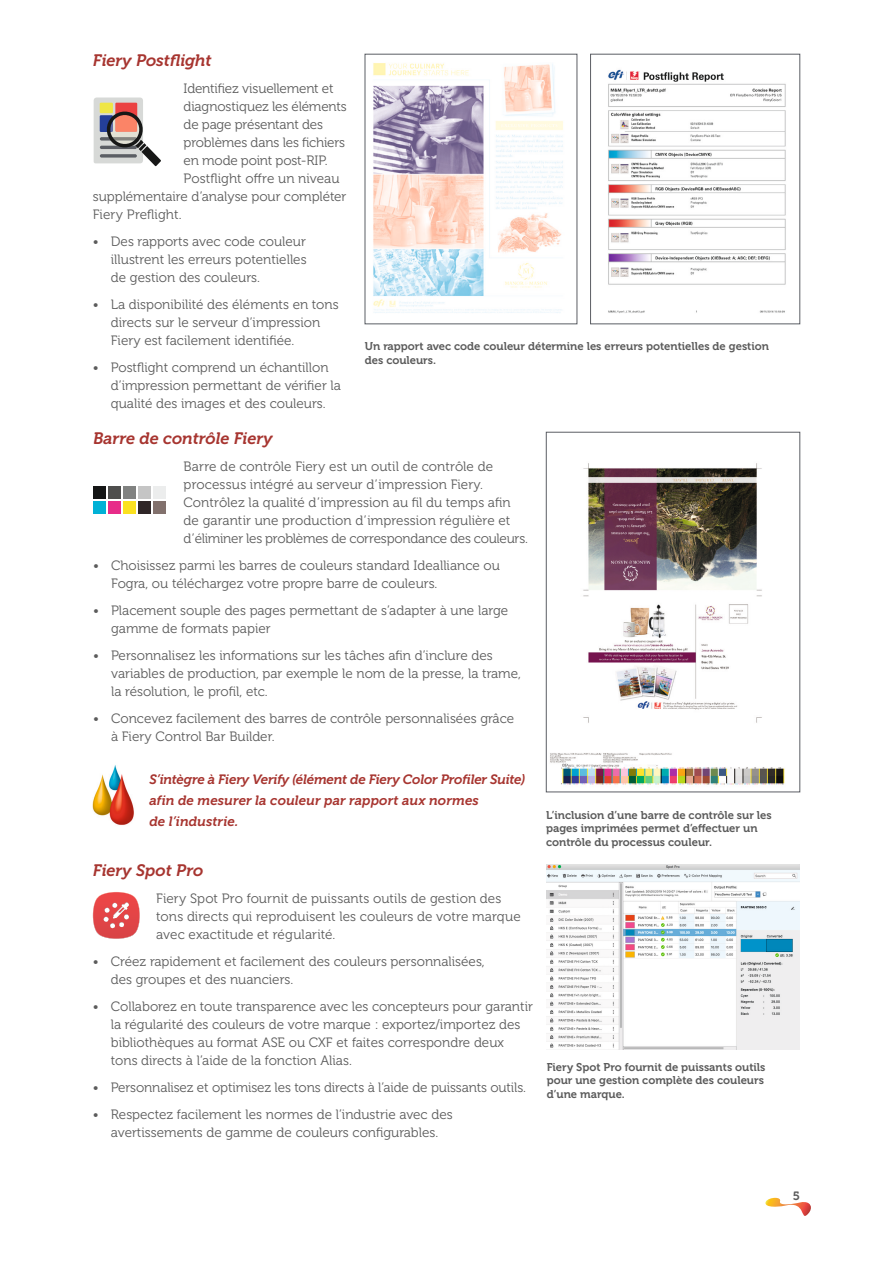
<style>
.page{position:relative;width:893px;height:1263px;background:#fff}
.page>*{position:absolute;margin:0;border:0;box-sizing:border-box;transform-origin:0 0}
.t1{font:italic 16.5px "Museo 700";color:#a73530}
.t2{font:13.5px/18px "Museo 300";color:#5b5b5b}
.t3{font:italic 13.5px/21px "Museo 700";color:#a73530}
.t4{font:12px "Museo 700";color:#5b5b5b}
.t5{font:11.25px/13.5px "Museo 700";color:#5b5b5b}
</style>
<div class="page">
<svg style="left:765px;top:1198px;width:46px;height:18px"></svg>
<svg style="left:94px;top:98px;width:67px;height:68px"></svg>
<img style="left:373px;top:63px;width:190px;height:250px">
<img style="left:608px;top:69px;width:178px;height:244px">
<div style="left:590px;top:54px;width:210px;height:270px;border:1px solid #5b5e64"></div>
<div style="left:93px;top:501px;width:12px;height:12px;background:#00b1d6"></div>
<div style="left:108px;top:501px;width:12px;height:12px;background:#e72c89"></div>
<div style="left:123px;top:501px;width:12px;height:12px;background:#fbe120"></div>
<div style="left:138px;top:501px;width:12px;height:12px;background:#2f2627"></div>
<div style="left:153px;top:501px;width:12px;height:12px;background:#82716d"></div>
<div style="left:93px;top:486px;width:12px;height:12px;background:#151616"></div>
<div style="left:108px;top:486px;width:12px;height:12px;background:#4e4e4d"></div>
<div style="left:123px;top:486px;width:12px;height:12px;background:#818281"></div>
<div style="left:138px;top:486px;width:12px;height:12px;background:#c5c5c5"></div>
<div style="left:153px;top:486px;width:12px;height:12px;background:#eceded"></div>
<img style="left:550px;top:463px;width:235px;height:322px">
<div style="left:546px;top:432px;width:254px;height:360px;border:1px solid #5b5e64"></div>
<svg style="left:93px;top:892px;width:47px;height:47px"></svg>
<img style="left:547px;top:865px;width:253px;height:184px">
<img style="left:93px;top:765px;width:41px;height:60px">
<p class="t1" style="left:93px;top:51px;width:120px">Fiery Postflight</p>
<p class="t2" style="left:184px;top:80px;width:151px">Identifiez visuellement et</p>
<p class="t2" style="left:184px;top:98px;width:165px">diagnostiquez les éléments</p>
<p class="t2" style="left:184px;top:116px;width:141px">de page présentant des</p>
<p class="t2" style="left:184px;top:134px;width:163px">problèmes dans les fichiers</p>
<p class="t2" style="left:184px;top:152px;width:145px">en mode point post-RIP.</p>
<p class="t2" style="left:184px;top:170px;width:157px">Postflight offre un niveau</p>
<p class="t2" style="left:93px;top:188px;width:255px">supplémentaire d’analyse pour compléter</p>
<p class="t2" style="left:93px;top:206px;width:90px">Fiery Preflight.</p>
<p class="t2" style="left:111px;top:233px;width:197px;text-align:justify;text-indent:-18px">• Des rapports avec code couleur illustrent les erreurs potentielles de gestion des couleurs.</p>
<p class="t2" style="left:111px;top:296px;width:229px;text-indent:-18px">• La disponibilité des éléments en tons directs sur le serveur d’impression<br>Fiery est facilement identifiée.</p>
<p class="t2" style="left:111px;top:359px;width:232px;text-indent:-18px">• Postflight comprend un échantillon d’impression permettant de vérifier la qualité des images et des couleurs.</p>
<p class="t5" style="left:365px;top:340px;width:406px">Un rapport avec code couleur détermine les erreurs potentielles de gestion des couleurs.</p>
<p class="t1" style="left:93px;top:429px;width:181px">Barre de contrôle Fiery</p>
<p class="t2" style="left:184px;top:458px;width:346px">Barre de contrôle Fiery est un outil de contrôle de processus intégré au serveur d’impression Fiery.<br>Contrôlez la qualité d’impression au fil du temps afin de garantir une production d’impression régulière et d’éliminer les problèmes de correspondance des couleurs.</p>
<p class="t2" style="left:111px;top:557px;width:390px;text-indent:-18px">• Choisissez parmi les barres de couleurs standard Idealliance ou<br>Fogra, ou téléchargez votre propre barre de couleurs.</p>
<p class="t2" style="left:111px;top:602px;width:399px;text-indent:-18px">• Placement souple des pages permettant de s’adapter à une large gamme de formats papier</p>
<p class="t2" style="left:111px;top:647px;width:412px;text-indent:-18px">• Personnalisez les informations sur les tâches afin d’inclure des variables de production, par exemple le nom de la presse, la trame, la résolution, le profil, etc.</p>
<p class="t2" style="left:111px;top:710px;width:405px;text-indent:-18px">• Concevez facilement des barres de contrôle personnalisées grâce à Fiery Control Bar Builder.</p>
<p class="t3" style="left:149px;top:769px;width:377px">S’intègre à Fiery Verify (élément de Fiery Color Profiler Suite) afin de mesurer la couleur par rapport aux normes<br>de l’industrie.</p>
<p class="t1" style="left:93px;top:861px;width:112px">Fiery Spot Pro</p>
<p class="t2" style="left:156px;top:890px;width:366px">Fiery Spot Pro fournit de puissants outils de gestion des tons directs qui reproduisent les couleurs de votre marque avec exactitude et régularité.</p>
<p class="t2" style="left:111px;top:953px;width:375px;text-indent:-18px">• Créez rapidement et facilement des couleurs personnalisées, des groupes et des nuanciers.</p>
<p class="t2" style="left:111px;top:998px;width:424px;text-indent:-18px">• Collaborez en toute transparence avec les concepteurs pour garantir la régularité des couleurs de votre marque : exportez/importez des bibliothèques au format ASE ou CXF et faites correspondre deux tons directs à l’aide de la fonction Alias.</p>
<p class="t2" style="left:93px;top:1079px;width:435px">• Personnalisez et optimisez les tons directs à l’aide de puissants outils.</p>
<p class="t2" style="left:93px;top:1106px;width:361px;text-align:center">• Respectez facilement les normes de l’industrie avec des avertissements de gamme de couleurs configurables.</p>
<p class="t5" style="left:546px;top:808px;width:227px">L’inclusion d’une barre de contrôle sur les pages imprimées permet d’effectuer un contrôle du processus couleur.</p>
<p class="t5" style="left:547px;top:1060px;width:220px">Fiery Spot Pro fournit de puissants outils pour une gestion complète des couleurs d’une marque.</p>
<p class="t4" style="left:793px;top:1189px;width:9px">5</p>
</div>
